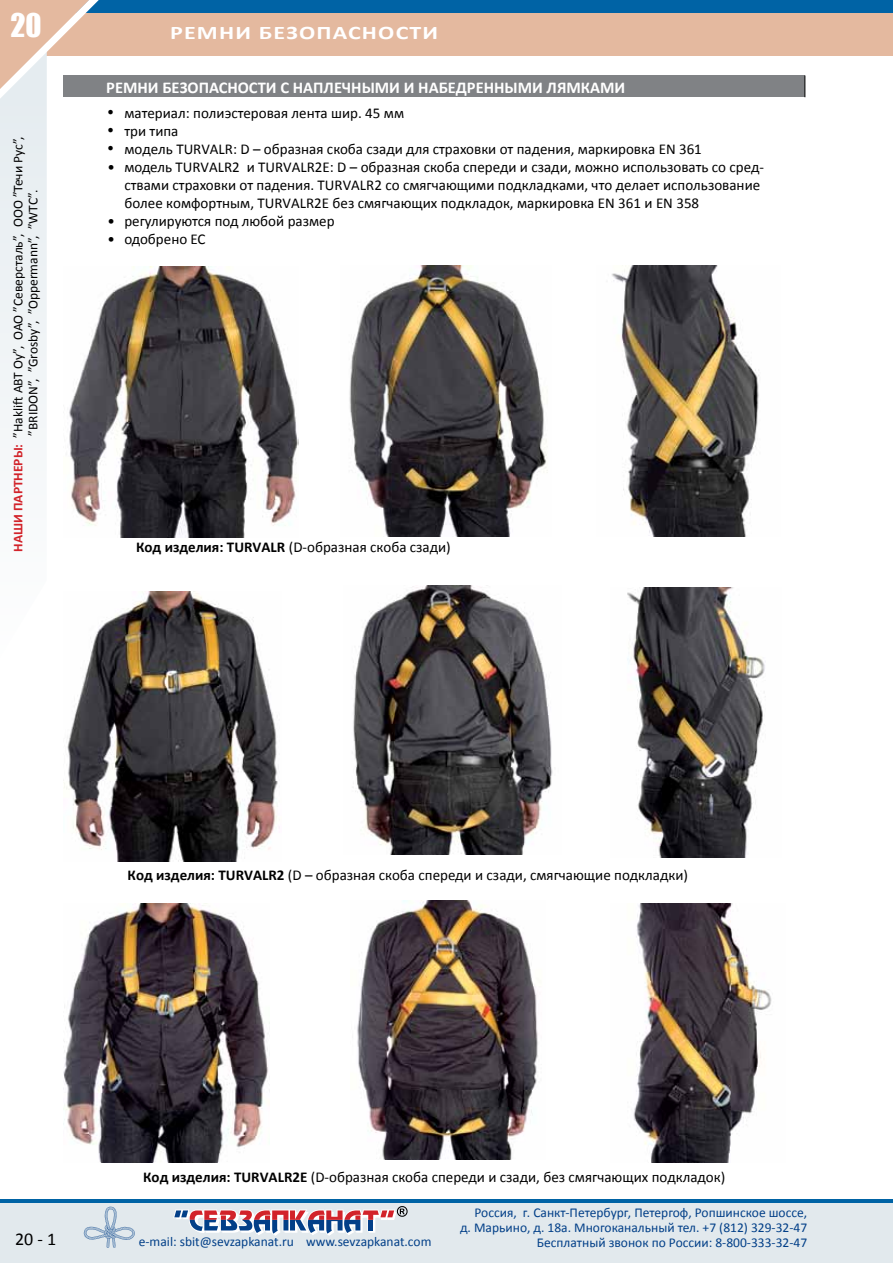
<style>
.page{position:relative;width:893px;height:1263px;background:#fff}
.page>*{position:absolute;margin:0;border:0;box-sizing:border-box;transform-origin:0 0}
.t1{font:30px "Impact";color:#fff}
.t2{font:700 19.2px "Calibri";letter-spacing:.05em;color:#fff;scale:1.25 1}
.t3{font:18px "Calibri";color:#000}
.t4{font:700 16.5px "Calibri";color:#fff}
.t5{font:15px/18px "Calibri";color:#000}
.t6{font:13.5px/15px "Calibri";color:#023f88;text-align:right}
.t7{font:13.5px/15px "Calibri";color:#000}
.s1{font-weight:700;color:#d2232a}
.s2{font-family:"Times New Roman";font-size:18px}
.s3{font-weight:700}
</style>
<div class="page">
<div style="left:0;top:1199px;width:893px;height:7px;background:#0063a5"></div>
<div style="left:0;top:1203px;width:893px;height:60px;background:#e2e9ed"></div>
<div style="left:24px;top:12px;width:869px;height:43px;background:#e4b99f"></div>
<div style="left:9px;top:0;width:884px;height:13px;background:#0063a5"></div>
<svg style="left:173px;top:1206px;width:235px;height:30px"></svg>
<svg style="left:84px;top:1206px;width:51px;height:42px"></svg>
<svg style="left:0;top:0;width:99px;height:448px"></svg>
<div style="left:64px;top:75px;width:741px;height:22px;background:#808285"></div>
<svg style="left:805px;top:75px;width:1px;height:22px"></svg>
<img style="left:64px;top:591px;width:216px;height:270px">
<img style="left:627px;top:587px;width:139px;height:271px">
<img style="left:353px;top:586px;width:200px;height:268px">
<img style="left:64px;top:267px;width:235px;height:271px">
<img style="left:349px;top:265px;width:199px;height:271px">
<img style="left:611px;top:265px;width:148px;height:271px">
<img style="left:64px;top:903px;width:204px;height:260px">
<img style="left:357px;top:900px;width:181px;height:260px">
<img style="left:633px;top:903px;width:139px;height:260px">
<h1 class="t1" style="left:10px;top:2px;width:33px">20</h1>
<p class="t7" style="left:10px;top:436px;width:301px;text-indent:-116px;rotate:-90deg"><span class="s1">НАШИ ПАРТНЕРЫ:</span> ”Haklift ABT Oy”, ОАО ”Северсталь”, ООО ”Течи Рус”, ”BRIDON”, ”Grosby”, ”Oppermann”, ”WTC”.</p>
<p class="t2" style="left:170px;top:21px;width:216px">РЕМНИ БЕЗОПАСНОСТИ</p>
<p class="t4" style="left:106px;top:77px;width:521px">РЕМНИ БЕЗОПАСНОСТИ С НАПЛЕЧНЫМИ И НАБЕДРЕННЫМИ ЛЯМКАМИ</p>
<p class="t5" style="left:107px;top:103px;width:298px"><span class="s2">•</span> материал: полиэстеровая лента шир. 45 мм</p>
<p class="t5" style="left:107px;top:121px;width:73px"><span class="s2">•</span> три типа</p>
<p class="t5" style="left:107px;top:139px;width:596px"><span class="s2">•</span> модель TURVALR: D – образная скоба сзади для страховки от падения, маркировка EN 361</p>
<p class="t5" style="left:124px;top:157px;width:641px;text-indent:-17px">• модель TURVALR2 и TURVALR2Е: D – образная скоба спереди и сзади, можно использовать со сред&shy;ствами страховки от падения. TURVALR2 со смягчающими подкладками, что делает использование более комфортным, TURVALR2Е без смягчающих подкладок, маркировка EN 361 и EN 358</p>
<p class="t5" style="left:107px;top:211px;width:229px">• регулируются под любой размер</p>
<p class="t5" style="left:107px;top:229px;width:100px">• одобрено ЕС</p>
<p class="t5" style="left:136px;top:538px;width:316px"><span class="s3">Код изделия: TURVALR</span> (D-образная скоба сзади)</p>
<p class="t5" style="left:128px;top:865px;width:562px"><span class="s3">Код изделия: TURVALR2</span> (D – образная скоба спереди и сзади, смягчающие подкладки)</p>
<p class="t3" style="left:15px;top:1228px;width:43px">20 - 1</p>
<p class="t5" style="left:143px;top:1167px;width:584px"><span class="s3">Код изделия: TURVALR2E</span> (D-образная скоба спереди и сзади, без смягчающих подкладок)</p>
<p class="t6" style="left:460px;top:1204px;width:349px">Россия, г. Санкт-Петербург, Петергоф, Ропшинское шоссе,<br>д. Марьино, д. 18а. Многоканальный тел. +7 (812) 329-32-47</p>
<p class="t6" style="left:139px;top:1234px;width:294px">e-mail: sbit@sevzapkanat.ru www.sevzapkanat.com</p>
<p class="t6" style="left:537px;top:1234px;width:272px">Бесплатный звонок по России: 8-800-333-32-47</p>
</div>
